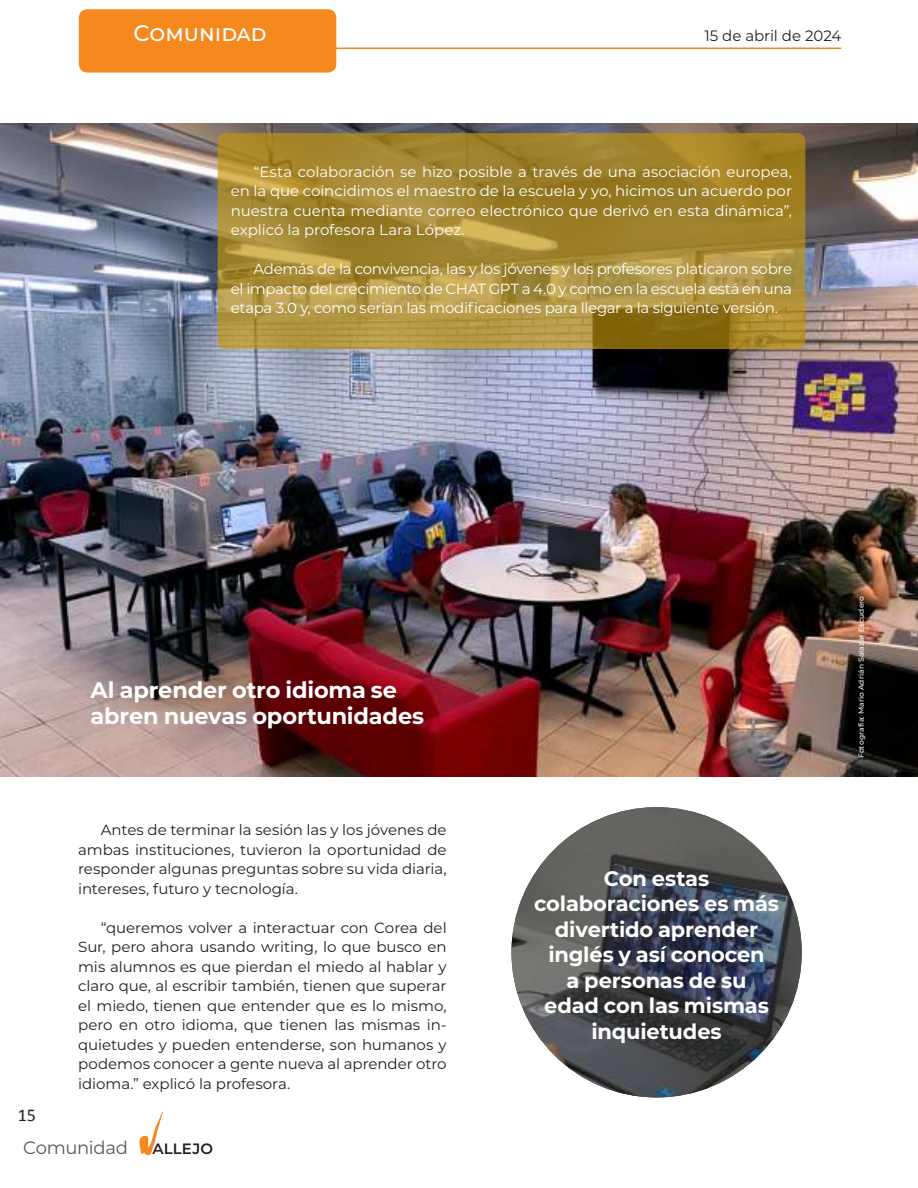
<style>
.page{position:relative;width:918px;height:1188px;background:#fff}
.page>*{position:absolute;margin:0;border:0;box-sizing:border-box;transform-origin:0 0}
.t1{font:700 22.5px/25.5px "Montserrat";letter-spacing:-.005em;color:#fff}
.t2{font:500 22.5px "Montserrat";color:#fff}
.t3{font:700 21px/25.5px "Montserrat";letter-spacing:-.005em;color:#fff;text-align:center}
.t4{font:18px "Montserrat";letter-spacing:-.015em;color:#57585a}
.t5{font:18px "Calibri";color:#221f1f}
.t6{font:15px "Montserrat";letter-spacing:-.005em;color:#221f1f}
.t7{font:14.7px/19.5px "Montserrat";letter-spacing:-.005em;color:#221f1f;text-align:justify}
.t8{font:14.7px/19.5px "Montserrat";letter-spacing:-.015em;color:#fff;text-align:justify}
.t9{font:500 7.35px "Montserrat";letter-spacing:.015em;color:#fff}
.s1{font-weight:600;font-size:15px;color:#221f1f}
</style>
<div class="page">
<img style="left:0;top:124px;width:918px;height:652px">
<svg style="left:218px;top:133px;width:587px;height:216px;background:#a68a34"></svg>
<svg style="left:512px;top:807px;width:290px;height:290px;background:#484c52"></svg>
<div style="left:79px;top:9px;width:257px;height:64px;background:#f6891e;border-radius:9px"></div>
<hr style="left:332px;top:48px;width:509px;height:1px;background:#f6891e">
<svg style="left:139px;top:1111px;width:24px;height:44px"></svg>
<h1 class="t2" style="left:134px;top:20px;width:134px">Comunidad</h1>
<p class="t6" style="left:704px;top:27px;width:139px">15 de abril de 2024</p>
<p class="t8" style="left:231px;top:162px;width:563px;text-indent:23px">“Esta colaboración se hizo posible a través de una asociación europea, en la que coincidimos el maestro de la escuela y yo, hicimos un acuerdo por nuestra cuenta mediante correo electrónico que derivó en esta dinámica”, explicó la profesora Lara López.</p>
<p class="t8" style="left:231px;top:260px;width:563px;text-indent:23px">Además de la convivencia, las y los jóvenes y los profesores platicaron sobre el impacto del crecimiento de CHAT GPT a 4.0 y como en la escuela está en una etapa 3.0 y, como serían las modificaciones para llegar a la siguiente versión.</p>
<h1 class="t1" style="left:91px;top:678px;width:335px">Al aprender otro idioma se abren nuevas oportunidades</h1>
<p class="t7" style="left:78px;top:821px;width:370px;text-indent:23px">Antes de terminar la sesión las y los jóvenes de ambas instituciones, tuvieron la oportunidad de responder algunas preguntas sobre su vida diaria, intereses, futuro y tecnología.</p>
<p class="t7" style="left:78px;top:918px;width:370px;text-indent:23px">“queremos volver a interactuar con Corea del Sur, pero ahora usando writing, lo que busco en mis alumnos es que pierdan el miedo al hablar y claro que, al escribir también, tienen que superar el miedo, tienen que entender que es lo mismo, pero en otro idioma, que tienen las mismas in&shy;quietudes y pueden entenderse, son humanos y podemos conocer a gente nueva al aprender otro idioma.” explicó la profesora.</p>
<p class="t5" style="left:18px;top:1104px;width:20px">15</p>
<p class="t4" style="left:23px;top:1138px;width:191px">Comunidad <span class="s1">VALLEJO</span></p>
<h2 class="t3" style="left:534px;top:866px;width:247px">Con estas colaboraciones es más divertido aprender inglés y así conocen<br>a personas de su<br>edad con las mismas inquietudes</h2>
<p class="t9" style="left:857px;top:758px;width:164px;rotate:-90deg">Fotografía: Mario Adrián Salazar Escudero</p>
</div>
